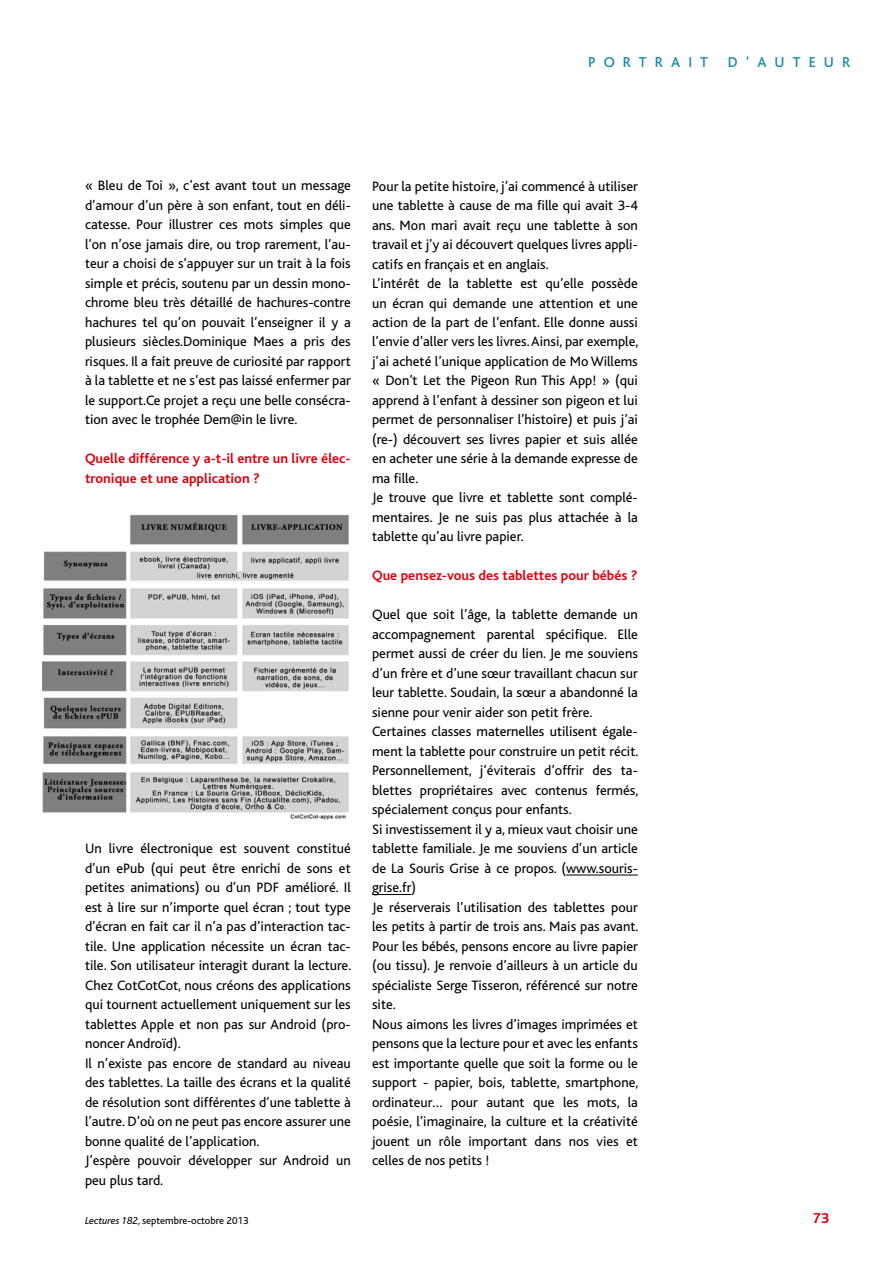
<style>
.page{position:relative;width:893px;height:1263px;background:#fff}
.page>*{position:absolute;margin:0;border:0;box-sizing:border-box;transform-origin:0 0}
.t1{font:500 15px "Bliss";letter-spacing:.54em;color:#1a8ca5}
.t2{font:700 15px "Bliss";color:#dc0210}
.t3{font:14.25px/19.5px "Bliss";color:#000}
.t4{font:700 14.25px/19.5px "Bliss";color:#dc0210}
.t5{font:10.5px "Bliss";color:#000}
.s1{font-style:italic}
</style>
<div class="page">
<hr style="left:566px;top:875px;width:72px;height:1px;background:#000">
<hr style="left:372px;top:894px;width:39px;height:1px;background:#000">
<img style="left:43px;top:514px;width:306px;height:306px">
<p class="t1" style="left:588px;top:55px;width:121px">PORTRAIT</p>
<p class="t1" style="left:728px;top:55px;width:124px">D’AUTEUR</p>
<p class="t3" style="left:85px;top:176px;width:267px;text-align:justify">« Bleu de Toi », c’est avant tout un message d’amour d’un père à son enfant, tout en déli&shy;catesse. Pour illustrer ces mots simples que l’on n’ose jamais dire, ou trop rarement, l’au&shy;teur a choisi de s’appuyer sur un trait à la fois simple et précis, soutenu par un dessin mono&shy;chrome bleu très détaillé de hachures-contre hachures tel qu’on pouvait l’enseigner il y a plusieurs siècles.Dominique Maes a pris des risques. Il a fait preuve de curiosité par rapport à la tablette et ne s’est pas laissé enfermer par le support.Ce projet a reçu une belle consécra&shy;tion avec le trophée Dem@in le livre.</p>
<p class="t4" style="left:85px;top:449px;width:267px">Quelle différence y a-t-il entre un livre élec&shy;tronique et une application ?</p>
<p class="t3" style="left:85px;top:839px;width:268px">Un livre électronique est souvent constitué d’un ePub (qui peut être enrichi de sons et petites animations) ou d’un PDF amélioré. Il est à lire sur n’importe quel écran ; tout type d’écran en fait car il n’a pas d’interaction tac&shy;tile. Une application nécessite un écran tac&shy;tile. Son utilisateur interagit durant la lecture.<br>Chez CotCotCot, nous créons des applications qui tournent actuellement uniquement sur les tablettes Apple et non pas sur Android (pro&shy;noncer Androïd).<br>Il n’existe pas encore de standard au niveau des tablettes. La taille des écrans et la qualité de résolution sont différentes d’une tablette à l’autre. D’où on ne peut pas encore assurer une bonne qualité de l’application.<br>J’espère pouvoir développer sur Android un peu plus tard.</p>
<p class="t3" style="left:372px;top:176px;width:268px">Pour la petite histoire, j’ai commencé à utiliser une tablette à cause de ma fille qui avait 3-4 ans. Mon mari avait reçu une tablette à son travail et j’y ai découvert quelques livres appli&shy;catifs en français et en anglais.<br>L’intérêt de la tablette est qu’elle possède un écran qui demande une attention et une action de la part de l’enfant. Elle donne aussi l’envie d’aller vers les livres. Ainsi, par exemple, j’ai acheté l’unique application de Mo Willems « Don’t Let the Pigeon Run This App! » (qui apprend à l’enfant à dessiner son pigeon et lui permet de personnaliser l’histoire) et puis j’ai (re-) découvert ses livres papier et suis allée en acheter une série à la demande expresse de ma fille.<br>Je trouve que livre et tablette sont complé&shy;mentaires. Je ne suis pas plus attachée à la tablette qu’au livre papier.</p>
<p class="t4" style="left:372px;top:566px;width:267px">Que pensez-vous des tablettes pour bébés ?</p>
<p class="t3" style="left:372px;top:605px;width:268px">Quel que soit l’âge, la tablette demande un accompagnement parental spécifique. Elle permet aussi de créer du lien. Je me souviens d’un frère et d’une sœur travaillant chacun sur leur tablette. Soudain, la sœur a abandonné la sienne pour venir aider son petit frère.<br>Certaines classes maternelles utilisent égale&shy;ment la tablette pour construire un petit récit.<br>Personnellement, j’éviterais d’offrir des ta&shy;blettes propriétaires avec contenus fermés, spécialement conçus pour enfants.<br>Si investissement il y a, mieux vaut choisir une tablette familiale. Je me souviens d’un article de La Souris Grise à ce propos. (www.souris&shy;grise.fr)<br>Je réserverais l’utilisation des tablettes pour les petits à partir de trois ans. Mais pas avant.<br>Pour les bébés, pensons encore au livre papier (ou tissu). Je renvoie d’ailleurs à un article du spécialiste Serge Tisseron, référencé sur notre site.<br>Nous aimons les livres d’images imprimées et pensons que la lecture pour et avec les enfants est importante quelle que soit la forme ou le support - papier, bois, tablette, smartphone, ordinateur… pour autant que les mots, la poésie, l’imaginaire, la culture et la créativité jouent un rôle important dans nos vies et celles de nos petits !</p>
<p class="t5" style="left:85px;top:1215px;width:165px"><span class="s1">Lectures 182</span>, septembre-octobre 2013</p>
<p class="t2" style="left:813px;top:1211px;width:18px">73</p>
</div>
